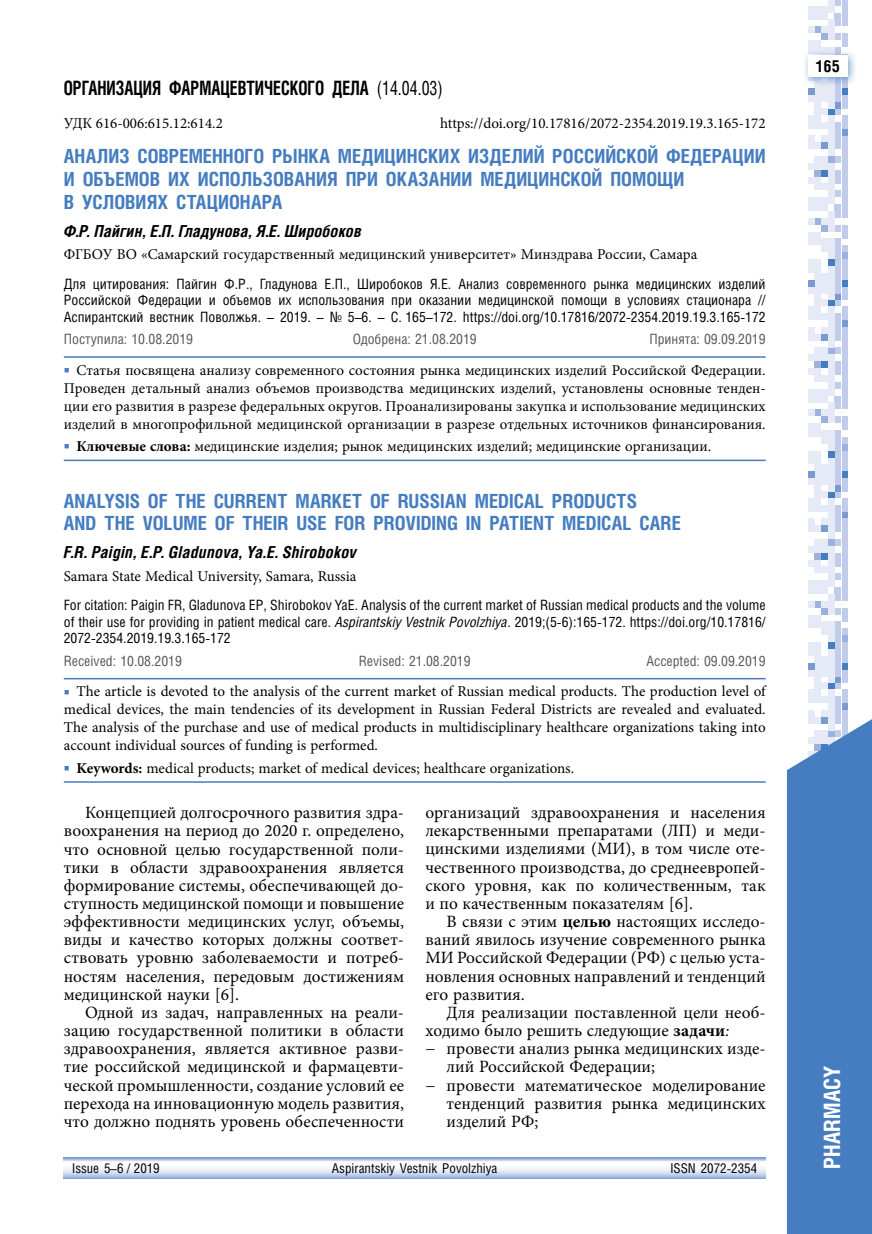
<style>
.page{position:relative;width:872px;height:1234px;background:#fff}
.page>*{position:absolute;margin:0;border:0;box-sizing:border-box;transform-origin:0 0}
.t1{font:700 22.5px "Helios Cond C";letter-spacing:.01em;color:#fff}
.t2{font:700 19.8px "Helios Cond C";color:#000;scale:.83 1}
.t3{font:700 19.5px/22.5px "Helios Cond C";color:#457dc0}
.t4{font:17.25px/18.1px "Minion Pro";color:#000;text-align:justify}
.t5{font:italic 700 16.5px "Helios Cond C";letter-spacing:.02em;color:#000}
.t6{font:700 16.5px "Helios Cond C";color:#000}
.t7{font:15px/18px "Minion Pro";color:#000;text-align:justify}
.t8{font:14.25px/16.5px "Helios Cond C";color:#000;text-align:justify}
.t9{font:14.25px "Helios Cond C";color:#58595b}
.t10{font:13.5px "Helios Cond C";color:#000}
.s1{font-weight:400}
.s2{color:#457dc0}
.s3{font-weight:700}
.s4{font-style:italic}
</style>
<div class="page">
<svg style="left:808px;top:676px;width:39px;height:30px"></svg>
<div style="left:841px;top:669px;width:6px;height:7px;background:#c0cce9"></div>
<div style="left:835px;top:669px;width:6px;height:7px;background:#c0cce9"></div>
<div style="left:828px;top:669px;width:6px;height:7px;background:#e6eaf6"></div>
<div style="left:821px;top:669px;width:6px;height:7px;background:#e6eaf6"></div>
<div style="left:815px;top:669px;width:6px;height:7px;background:#e6eaf6"></div>
<div style="left:808px;top:669px;width:6px;height:7px;background:#e6eaf6"></div>
<svg style="left:808px;top:573px;width:39px;height:96px"></svg>
<div style="left:841px;top:566px;width:6px;height:7px;background:#c0cce9"></div>
<div style="left:828px;top:566px;width:6px;height:7px;background:#e6eaf6"></div>
<div style="left:821px;top:566px;width:6px;height:7px;background:#e6eaf6"></div>
<div style="left:815px;top:566px;width:6px;height:7px;background:#e6eaf6"></div>
<svg style="left:808px;top:525px;width:39px;height:41px"></svg>
<div style="left:841px;top:518px;width:6px;height:7px;background:#c0cce9"></div>
<div style="left:835px;top:518px;width:6px;height:7px;background:#c0cce9"></div>
<div style="left:828px;top:518px;width:6px;height:7px;background:#e6eaf6"></div>
<div style="left:821px;top:518px;width:6px;height:7px;background:#e6eaf6"></div>
<div style="left:808px;top:518px;width:6px;height:7px;background:#e6eaf6"></div>
<svg style="left:808px;top:313px;width:39px;height:205px"></svg>
<div style="left:841px;top:306px;width:6px;height:7px;background:#c0cce9"></div>
<div style="left:828px;top:306px;width:6px;height:7px;background:#e6eaf6"></div>
<div style="left:815px;top:306px;width:6px;height:7px;background:#e6eaf6"></div>
<div style="left:808px;top:306px;width:6px;height:7px;background:#e6eaf6"></div>
<svg style="left:808px;top:259px;width:39px;height:47px"></svg>
<div style="left:841px;top:252px;width:6px;height:7px;background:#9bb2dc"></div>
<div style="left:835px;top:252px;width:6px;height:7px;background:#c0cce9"></div>
<div style="left:828px;top:252px;width:6px;height:7px;background:#e6eaf6"></div>
<svg style="left:808px;top:102px;width:39px;height:150px"></svg>
<div style="left:841px;top:95px;width:6px;height:7px;background:#c0cce9"></div>
<div style="left:835px;top:95px;width:6px;height:7px;background:#c0cce9"></div>
<div style="left:828px;top:95px;width:6px;height:7px;background:#e6eaf6"></div>
<div style="left:821px;top:95px;width:6px;height:7px;background:#e6eaf6"></div>
<div style="left:815px;top:95px;width:6px;height:7px;background:#e6eaf6"></div>
<div style="left:808px;top:95px;width:6px;height:7px;background:#e6eaf6"></div>
<svg style="left:808px;top:0;width:39px;height:95px"></svg>
<div style="left:802px;top:49px;width:56px;height:38px;background:#457dc0;opacity:.75"></div>
<div style="left:808px;top:55px;width:39px;height:22px;background:#fff"></div>
<svg style="left:787px;top:706px;width:85px;height:527px;background:#5185c4"></svg>
<svg style="left:64px;top:1157px;width:701px;height:21px"></svg>
<hr style="left:64px;top:356px;width:701px;height:2px;background:#457dc0">
<hr style="left:64px;top:459px;width:701px;height:2px;background:#457dc0">
<hr style="left:64px;top:677px;width:701px;height:2px;background:#457dc0">
<hr style="left:64px;top:781px;width:701px;height:1px;background:#457dc0">
<p class="t2" style="left:64px;top:76px;width:458px">ОРГАНИЗАЦИЯ ФАРМАЦЕВТИЧЕСКОГО ДЕЛА <span class="s1">(14.04.03)</span></p>
<p class="t7" style="left:64px;top:114px;width:161px">УДК 616-006:615.12:614.2</p>
<p class="t7" style="left:440px;top:114px;width:327px">https://doi.org/10.17816/2072-2354.2019.19.3.165-172</p>
<p class="t3" style="left:64px;top:145px;width:703px">АНАЛИЗ СОВРЕМЕННОГО РЫНКА МЕДИЦИНСКИХ ИЗДЕЛИЙ РОССИЙСКОЙ ФЕДЕРАЦИИ<br>И ОБЪЕМОВ ИХ ИСПОЛЬЗОВАНИЯ ПРИ ОКАЗАНИИ МЕДИЦИНСКОЙ ПОМОЩИ<br>В УСЛОВИЯХ СТАЦИОНАРА</p>
<p class="t5" style="left:64px;top:221px;width:299px">Ф.Р. Пайгин, Е.П. Гладунова, Я.Е. Широбоков</p>
<p class="t7" style="left:64px;top:246px;width:635px">ФГБОУ ВО «Самарский государственный медицинский университет» Минздрава России, Самара</p>
<p class="t8" style="left:64px;top:275px;width:703px">Для цитирования: Пайгин Ф.Р., Гладунова Е.П., Широбоков Я.Е. Анализ современного рынка медицинских изделий Российской Федерации и объемов их использования при оказании медицинской помощи в условиях стационара // Аспирантский вестник Поволжья. – 2019. – № 5–6. – С. 165–172. https://doi.org/10.17816/2072-2354.2019.19.3.165-172</p>
<p class="t9" style="left:64px;top:330px;width:131px">Поступила: 10.08.2019</p>
<p class="t9" style="left:353px;top:330px;width:125px">Одобрена: 21.08.2019</p>
<p class="t9" style="left:649px;top:330px;width:118px">Принята: 09.09.2019</p>
<p class="t7" style="left:64px;top:361px;width:703px"><span class="s2">■</span> Статья посвящена анализу современного состояния рынка медицинских изделий Российской Федерации.<br>Проведен детальный анализ объемов производства медицинских изделий, установлены основные тенден&shy;ции его развития в разрезе федеральных округов. Проанализированы закупка и использование медицинских изделий в многопрофильной медицинской организации в разрезе отдельных источников финансирования.</p>
<p class="t7" style="left:64px;top:437px;width:649px"><span class="s2">■</span> <span class="s3">Ключевые слова:</span> медицинские изделия; рынок медицинских изделий; медицинские организации.</p>
<p class="t3" style="left:64px;top:489px;width:618px">ANALYSIS OF THE CURRENT MARKET OF RUSSIAN MEDICAL PRODUCTS<br>AND THE VOLUME OF THEIR USE FOR PROVIDING IN PATIENT MEDICAL CARE</p>
<p class="t5" style="left:64px;top:542px;width:294px">F.R. Paigin, E.P. Gladunova, Ya.E. Shirobokov</p>
<p class="t7" style="left:64px;top:567px;width:294px">Samara State Medical University, Samara, Russia</p>
<p class="t8" style="left:64px;top:596px;width:703px">For citation: Paigin FR, Gladunova EP, Shirobokov YaE. Analysis of the current market of Russian medical products and the volume of their use for providing in patient medical care. <span class="s4">Aspirantskiy Vestnik Povolzhiya.</span> 2019;(5‑6):165-172. https://doi.org/10.17816/ 2072-2354.2019.19.3.165-172</p>
<p class="t9" style="left:64px;top:652px;width:120px">Received: 10.08.2019</p>
<p class="t9" style="left:359px;top:652px;width:113px">Revised: 21.08.2019</p>
<p class="t9" style="left:646px;top:652px;width:121px">Accepted: 09.09.2019</p>
<p class="t7" style="left:64px;top:682px;width:703px"><span class="s2">■</span> The article is devoted to the analysis of the current market of Russian medical products. The production level of medical devices, the main tendencies of its development in Russian Federal Districts are revealed and evaluated.<br>The analysis of the purchase and use of medical products in multidisciplinary healthcare organizations taking into account individual sources of funding is performed.</p>
<p class="t7" style="left:64px;top:758px;width:512px"><span class="s2">■</span> <span class="s3">Keywords:</span> medical products; market of medical devices; healthcare organizations.</p>
<p class="t4" style="left:64px;top:803px;width:342px;text-indent:21px">Концепцией долгосрочного развития здра&shy;воохранения на период до 2020 г. определено, что основной целью государственной поли&shy;тики в области здравоохранения является формирование системы, обеспечивающей до&shy;ступность медицинской помощи и повышение эффективности медицинских услуг, объемы, виды и качество которых должны соответ&shy;ствовать уровню заболеваемости и потреб&shy;ностям населения, передовым достижениям медицинской науки [6].</p>
<p class="t4" style="left:64px;top:1003px;width:342px;text-indent:21px">Одной из задач, направленных на реали&shy;зацию государственной политики в области здравоохранения, является активное разви&shy;тие российской медицинской и фармацевти&shy;ческой промышленности, создание условий ее перехода на инновационную модель развития, что должно поднять уровень обеспеченности</p>
<p class="t4" style="left:425px;top:803px;width:342px">организаций здравоохранения и населения лекарственными препаратами (ЛП) и меди&shy;цинскими изделиями (МИ), в том числе оте&shy;чественного производства, до среднеевропей&shy;ского уровня, как по количественным, так и по качественным показателям [6].</p>
<p class="t4" style="left:425px;top:912px;width:342px;text-indent:21px">В связи с этим <span class="s3">целью</span> настоящих исследо&shy;ваний явилось изучение современного рынка МИ Российской Федерации (РФ) с целью уста&shy;новления основных направлений и тенденций его развития.</p>
<p class="t4" style="left:446px;top:1003px;width:320px">Для реализации поставленной цели необ-</p>
<p class="t4" style="left:425px;top:1021px;width:305px">ходимо было решить следующие <span class="s3">задачи</span><span class="s4">:</span></p>
<p class="t4" style="left:425px;top:1039px;width:342px">− провести анализ рынка медицинских изде-</p>
<p class="t4" style="left:446px;top:1057px;width:210px">лий Российской Федерации;</p>
<p class="t4" style="left:425px;top:1075px;width:342px">− провести математическое моделирование</p>
<p class="t4" style="left:446px;top:1093px;width:320px">тенденций развития рынка медицинских</p>
<p class="t4" style="left:446px;top:1112px;width:93px">изделий РФ;</p>
<p class="t10" style="left:72px;top:1159px;width:89px">Issue 5–6 / 2019</p>
<p class="t10" style="left:332px;top:1159px;width:167px">Aspirantskiy Vestnik Povolzhiya</p>
<p class="t10" style="left:670px;top:1159px;width:88px">ISSN 2072-2354</p>
<p class="t6" style="left:815px;top:56px;width:26px">165</p>
<h1 class="t1" style="left:818px;top:1169px;width:105px;rotate:-90deg">PHARMACY</h1>
</div>
